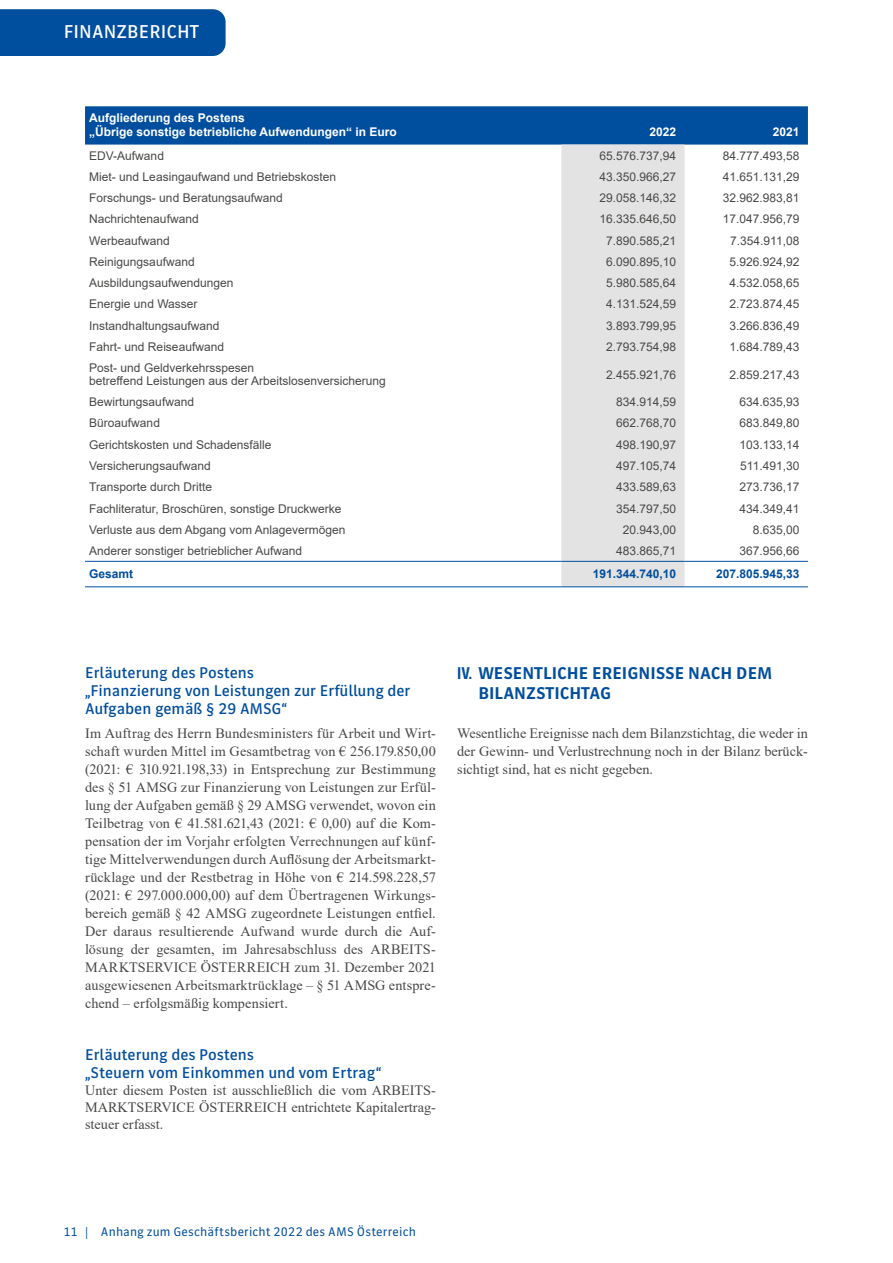
<style>
.page{position:relative;width:893px;height:1263px;background:#fff}
.page>*{position:absolute;margin:0;border:0;box-sizing:border-box;transform-origin:0 0}
.t1{font:500 18px "AMS Laborat";letter-spacing:.005em;color:#fff}
.t2{font:700 16.5px/19.8px "AMS Laborat";color:#004e9e}
.Standard_Text{font:500 15px/18px "AMS Laborat";color:#004e9e}
.Standard_Text-2{font:14.25px/18px "Times New Roman";color:#484847;text-align:justify}
.text_tabellen{font:12px/13.8px "Arial";color:#484847}
.zahlen_tabellen{font:12px "Arial";color:#484847}
.hl1_tabellen{font:700 12px/13.8px "Arial";color:#fff}
.t3{font:12px "AMS Laborat";letter-spacing:.02em;color:#004e9e}
.text_tabellen-2{font:700 12px "Arial";color:#004e9e}
.s1{font-family:"Swiss 721 BT";font-stretch:condensed;font-size:15.75px}
.s2{font-family:"Minion Pro"}
</style>
<div class="page">
<div style="left:0;top:9px;width:226px;height:47px;background:#004e9e"></div>
<div style="left:85px;top:106px;width:723px;height:39px;background:#004e9e"></div>
<div style="left:561px;top:145px;width:124px;height:442px;background:#e3e3e3"></div>
<hr style="left:85px;top:561px;width:476px;height:1px;background:#004e9e">
<hr style="left:561px;top:561px;width:124px;height:1px;background:#004e9e">
<hr style="left:685px;top:561px;width:123px;height:1px;background:#004e9e">
<hr style="left:85px;top:587px;width:476px;height:1px;background:#004e9e">
<hr style="left:561px;top:587px;width:124px;height:1px;background:#004e9e">
<hr style="left:685px;top:587px;width:123px;height:1px;background:#004e9e">
<p class="t1" style="left:64px;top:20px;width:137px">FINANZBERICHT</p>
<p class="hl1_tabellen" style="left:89px;top:111px;width:309px">Aufgliederung des Postens<br>„Übrige sonstige betriebliche Aufwendungen“ in Euro</p>
<p class="hl1_tabellen" style="left:649px;top:125px;width:28px">2022</p>
<p class="hl1_tabellen" style="left:773px;top:125px;width:28px">2021</p>
<p class="text_tabellen" style="left:89px;top:148px;width:76px">EDV-Aufwand</p>
<p class="zahlen_tabellen" style="left:599px;top:147px;width:78px">65.576.737,94</p>
<p class="zahlen_tabellen" style="left:723px;top:147px;width:78px">84.777.493,58</p>
<p class="text_tabellen" style="left:89px;top:170px;width:248px">Miet- und Leasingaufwand und Betriebskosten</p>
<p class="zahlen_tabellen" style="left:599px;top:168px;width:78px">43.350.966,27</p>
<p class="zahlen_tabellen" style="left:723px;top:168px;width:78px">41.651.131,29</p>
<p class="text_tabellen" style="left:89px;top:191px;width:195px">Forschungs- und Beratungsaufwand</p>
<p class="zahlen_tabellen" style="left:599px;top:190px;width:78px">29.058.146,32</p>
<p class="zahlen_tabellen" style="left:723px;top:190px;width:78px">32.962.983,81</p>
<p class="text_tabellen" style="left:89px;top:212px;width:111px">Nachrichtenaufwand</p>
<p class="zahlen_tabellen" style="left:599px;top:211px;width:78px">16.335.646,50</p>
<p class="zahlen_tabellen" style="left:723px;top:211px;width:78px">17.047.956,79</p>
<p class="text_tabellen" style="left:89px;top:233px;width:82px">Werbeaufwand</p>
<p class="zahlen_tabellen" style="left:606px;top:232px;width:72px">7.890.585,21</p>
<p class="zahlen_tabellen" style="left:730px;top:232px;width:71px">7.354.911,08</p>
<p class="text_tabellen" style="left:89px;top:255px;width:107px">Reinigungsaufwand</p>
<p class="zahlen_tabellen" style="left:606px;top:253px;width:72px">6.090.895,10</p>
<p class="zahlen_tabellen" style="left:729px;top:253px;width:72px">5.926.924,92</p>
<p class="text_tabellen" style="left:89px;top:276px;width:146px">Ausbildungsaufwendungen</p>
<p class="zahlen_tabellen" style="left:606px;top:275px;width:72px">5.980.585,64</p>
<p class="zahlen_tabellen" style="left:729px;top:275px;width:72px">4.532.058,65</p>
<p class="text_tabellen" style="left:89px;top:297px;width:110px">Energie und Wasser</p>
<p class="zahlen_tabellen" style="left:606px;top:296px;width:72px">4.131.524,59</p>
<p class="zahlen_tabellen" style="left:729px;top:296px;width:72px">2.723.874,45</p>
<p class="text_tabellen" style="left:89px;top:318px;width:132px">Instandhaltungsaufwand</p>
<p class="zahlen_tabellen" style="left:606px;top:317px;width:72px">3.893.799,95</p>
<p class="zahlen_tabellen" style="left:729px;top:317px;width:72px">3.266.836,49</p>
<p class="text_tabellen" style="left:89px;top:340px;width:136px">Fahrt- und Reiseaufwand</p>
<p class="zahlen_tabellen" style="left:606px;top:338px;width:72px">2.793.754,98</p>
<p class="zahlen_tabellen" style="left:729px;top:338px;width:72px">1.684.789,43</p>
<p class="text_tabellen" style="left:89px;top:360px;width:298px">Post- und Geldverkehrsspesen<br>betreffend Leistungen aus der Arbeitslosenversicherung</p>
<p class="zahlen_tabellen" style="left:606px;top:366px;width:72px">2.455.921,76</p>
<p class="zahlen_tabellen" style="left:729px;top:366px;width:72px">2.859.217,43</p>
<p class="text_tabellen" style="left:89px;top:395px;width:106px">Bewirtungsaufwand</p>
<p class="zahlen_tabellen" style="left:616px;top:394px;width:62px">834.914,59</p>
<p class="zahlen_tabellen" style="left:739px;top:394px;width:62px">634.635,93</p>
<p class="text_tabellen" style="left:89px;top:416px;width:72px">Büroaufwand</p>
<p class="zahlen_tabellen" style="left:616px;top:415px;width:62px">662.768,70</p>
<p class="zahlen_tabellen" style="left:739px;top:415px;width:62px">683.849,80</p>
<p class="text_tabellen" style="left:89px;top:438px;width:184px">Gerichtskosten und Schadensfälle</p>
<p class="zahlen_tabellen" style="left:616px;top:436px;width:62px">498.190,97</p>
<p class="zahlen_tabellen" style="left:739px;top:436px;width:62px">103.133,14</p>
<p class="text_tabellen" style="left:89px;top:459px;width:123px">Versicherungsaufwand</p>
<p class="zahlen_tabellen" style="left:616px;top:457px;width:62px">497.105,74</p>
<p class="zahlen_tabellen" style="left:740px;top:457px;width:61px">511.491,30</p>
<p class="text_tabellen" style="left:89px;top:480px;width:124px">Transporte durch Dritte</p>
<p class="zahlen_tabellen" style="left:616px;top:479px;width:62px">433.589,63</p>
<p class="zahlen_tabellen" style="left:739px;top:479px;width:62px">273.736,17</p>
<p class="text_tabellen" style="left:89px;top:501px;width:254px">Fachliteratur, Broschüren, sonstige Druckwerke</p>
<p class="zahlen_tabellen" style="left:616px;top:500px;width:62px">354.797,50</p>
<p class="zahlen_tabellen" style="left:739px;top:500px;width:62px">434.349,41</p>
<p class="text_tabellen" style="left:89px;top:523px;width:258px">Verluste aus dem Abgang vom Anlagevermögen</p>
<p class="zahlen_tabellen" style="left:623px;top:521px;width:55px">20.943,00</p>
<p class="zahlen_tabellen" style="left:753px;top:521px;width:48px">8.635,00</p>
<p class="text_tabellen" style="left:89px;top:544px;width:214px">Anderer sonstiger betrieblicher Aufwand</p>
<p class="zahlen_tabellen" style="left:616px;top:543px;width:62px">483.865,71</p>
<p class="zahlen_tabellen" style="left:739px;top:543px;width:62px">367.956,66</p>
<p class="text_tabellen-2" style="left:89px;top:566px;width:46px">Gesamt</p>
<p class="text_tabellen-2" style="left:593px;top:566px;width:85px">191.344.740,10</p>
<p class="text_tabellen-2" style="left:716px;top:566px;width:85px">207.805.945,33</p>
<p class="Standard_Text" style="left:85px;top:663px;width:327px">Erläuterung des Postens<br>„Finanzierung von Leistungen zur Erfüllung der<br>Aufgaben gemäß § 29 AMSG“</p>
<p class="Standard_Text-2" style="left:85px;top:724px;width:352px">Im Auftrag des Herrn Bundesministers für Arbeit und Wirt&shy;schaft wurden Mittel im Gesamtbetrag von € 256.179.850,00 (2021: € 310.921.198,33) in Entsprechung zur Bestimmung des § 51 AMSG zur Finanzierung von Leistungen zur Erfül&shy;lung der Aufgaben gemäß § 29 AMSG verwendet, wovon ein Teilbetrag von € 41.581.621,43 (2021: € 0,00) auf die Kom&shy;pensation der im Vorjahr erfolgten Verrechnungen auf künf&shy;tige Mittelverwendungen durch Auflösung der Arbeitsmarkt&shy;rücklage und der Restbetrag in Höhe von € 214.598.228,57 (2021: € 297.000.000,00) auf dem Übertragenen Wirkungs&shy;bereich gemäß § 42 AMSG zugeordnete Leistungen entfiel.<br>Der daraus resultierende Aufwand wurde durch die Auf&shy;lösung der gesamten, im Jahresabschluss des ARBEITS-MARKTSERVICE ÖSTERREICH zum 31. Dezember 2021 ausgewiesenen Arbeitsmarktrücklage – § 51 AMSG entspre&shy;chend – erfolgsmäßig kompensiert.</p>
<p class="Standard_Text" style="left:85px;top:1046px;width:298px">Erläuterung des Postens<br>„Steuern vom Einkommen und vom Ertrag“</p>
<p class="Standard_Text-2" style="left:85px;top:1081px;width:352px;line-height:17.1px">Unter diesem Posten ist ausschließlich die vom ARBEITS-MARKTSERVICE ÖSTERREICH entrichtete Kapitalertrag&shy;steuer erfasst.</p>
<p class="t2" style="left:478px;top:663px;width:296px;text-indent:-21px"><span class="s1">IV.</span> WESENTLICHE EREIGNISSE NACH DEM<br>BILANZSTICHTAG</p>
<p class="Standard_Text-2" style="left:457px;top:724px;width:352px">Wesentliche Ereignisse nach dem Bilanzstichtag, die weder in der Gewinn- und Verlustrechnung noch in der Bilanz berück&shy;sichtigt sind, hat es nicht gegeben.</p>
<p class="t3" style="left:63px;top:1223px;width:354px">11 <span class="s2">|</span> Anhang zum Geschäftsbericht 2022 des AMS Österreich</p>
</div>
